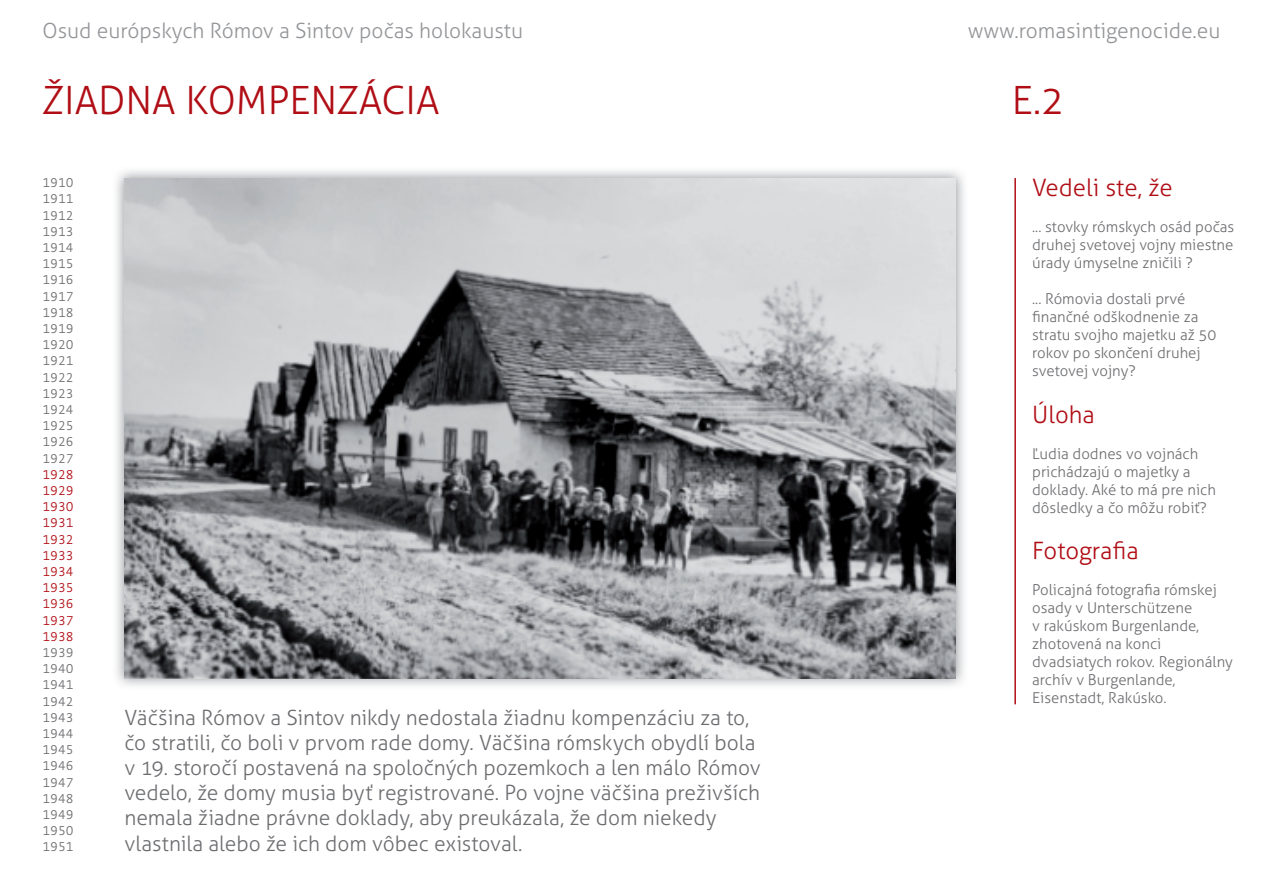
<style>
.page{position:relative;width:1263px;height:893px;background:#fff}
.page>*{position:absolute;margin:0;border:0;box-sizing:border-box;transform-origin:0 0}
.t1{font:300 39px "Aller";color:#b00d15}
.t2{font:300 24px "Aller";color:#b00d15}
.t3{font:300 21px/25.2px "Aller";letter-spacing:-.005em;color:#6c6d70}
.t4{font:300 21px "Aller";color:#939598}
.t5{font:300 15px/18px "Aller";color:#6c6d70}
.t6{font:300 13.5px/16.2px "Strada TF";color:#6c6d70;text-align:justify}
.t7{font:300 13.5px/16.2px "Strada TF";color:#b00d15;text-align:justify}
</style>
<div class="page">
<img style="left:116px;top:170px;width:848px;height:516px">
<img style="left:124px;top:178px;width:832px;height:500px">
<hr style="left:1014px;top:178px;width:2px;height:526px;background:#b00d15">
<h3 class="t4" style="left:43px;top:18px;width:482px">Osud európskych Rómov a Sintov počas holokaustu</h3>
<h3 class="t4" style="left:968px;top:18px;width:254px">www.romasintigenocide.eu</h3>
<h1 class="t1" style="left:43px;top:76px;width:398px">ŽIADNA KOMPENZÁCIA</h1>
<h1 class="t1" style="left:1012px;top:76px;width:54px">E.2</h1>
<p class="t6" style="left:43px;top:175px;width:33px">1910<br>1911<br>1912<br>1913<br>1914<br>1915<br>1916<br>1917<br>1918<br>1919<br>1920<br>1921<br>1922<br>1923<br>1924<br>1925<br>1926<br>1927</p>
<p class="t7" style="left:43px;top:466px;width:33px">1928<br>1929<br>1930<br>1931<br>1932<br>1933<br>1934<br>1935<br>1936<br>1937<br>1938</p>
<p class="t6" style="left:43px;top:644px;width:33px">1939<br>1940<br>1941<br>1942<br>1943<br>1944<br>1945<br>1946<br>1947<br>1948<br>1949<br>1950<br>1951</p>
<p class="t3" style="left:124px;top:705px;width:638px">Väčšina Rómov a Sintov nikdy nedostala žiadnu kompenzáciu za to, čo stratili, čo boli v prvom rade domy. Väčšina rómskych obydlí bola v 19. storočí postavená na spoločných pozemkoch a len málo Rómov vedelo, že domy musia byť registrované. Po vojne väčšina preživších nemala žiadne právne doklady, aby preukázala, že dom niekedy vlastnila alebo že ich dom vôbec existoval.</p>
<h2 class="t2" style="left:1032px;top:173px;width:142px">Vedeli ste, že</h2>
<p class="t5" style="left:1032px;top:217px;width:204px;text-align:justify">... stovky rómskych osád počas druhej svetovej vojny miestne úrady úmyselne zničili ?</p>
<p class="t5" style="left:1032px;top:289px;width:186px">... Rómovia dostali prvé finančné odškodnenie za stratu svojho majetku až 50 rokov po skončení druhej svetovej vojny?</p>
<h2 class="t2" style="left:1032px;top:400px;width:64px">Úloha</h2>
<p class="t5" style="left:1032px;top:444px;width:185px">Ľudia dodnes vo vojnách prichádzajú o majetky a doklady. Aké to má pre nich dôsledky a čo môžu robiť?</p>
<h2 class="t2" style="left:1032px;top:536px;width:108px">Fotografia</h2>
<p class="t5" style="left:1032px;top:581px;width:202px">Policajná fotografia rómskej osady v Unterschützene<br>v rakúskom Burgenlande, zhotovená na konci dvadsiatych rokov. Regionálny archív v Burgenlande,<br>Eisenstadt, Rakúsko.</p>
</div>
